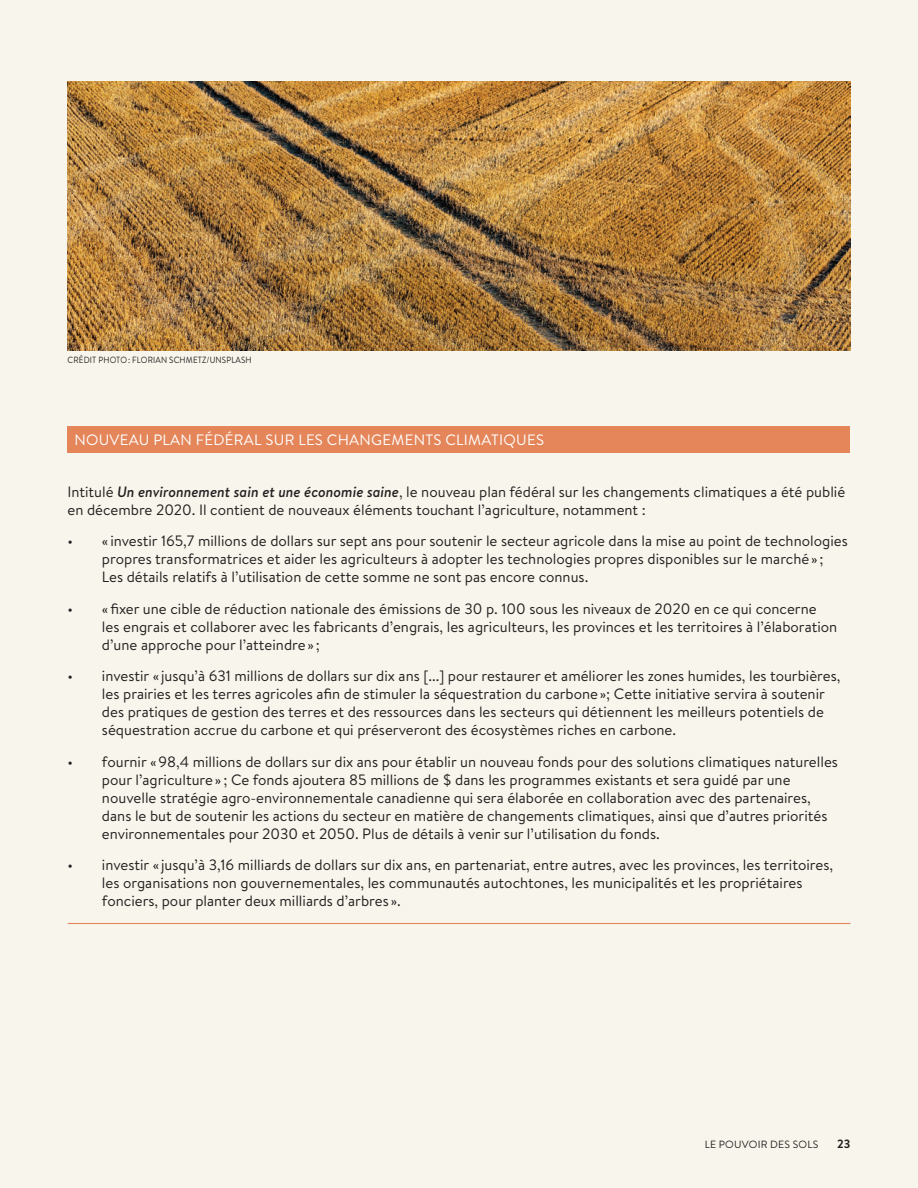
<style>
.page{position:relative;width:918px;height:1188px;background:#f8f6ec}
.page>*{position:absolute;margin:0;border:0;box-sizing:border-box;transform-origin:0 0}
.t1{font:15px/18px "Brandon Text";color:#231f20}
.t2{font:15px "Brandon Text";letter-spacing:.02em;color:#fff}
.t3{font:700 12px "Brandon Text";color:#231f20}
.t4{font:10.5px "Brandon Text";letter-spacing:.02em;color:#231f20}
.t5{font:9px "Brandon Text";letter-spacing:.02em;color:#231f20;scale:.9 1}
.s1{font-weight:500;font-style:italic}
</style>
<div class="page">
<div style="left:68px;top:426px;width:782px;height:27px;background:#e4865a"></div>
<hr style="left:68px;top:923px;width:782px;height:1px;background:#e4865a">
<img style="left:68px;top:81px;width:782px;height:270px">
<p class="t5" style="left:68px;top:353px;width:206px">CRÉDIT PHOTO : FLORIAN SCHMETZ/UNSPLASH</p>
<p class="t2" style="left:74px;top:429px;width:471px">NOUVEAU PLAN FÉDÉRAL SUR LES CHANGEMENTS CLIMATIQUES</p>
<p class="t1" style="left:67px;top:482px;width:779px">Intitulé <span class="s1">Un environnement sain et une économie saine</span>, le nouveau plan fédéral sur les changements climatiques a été publié en décembre 2020. Il contient de nouveaux éléments touchant l’agriculture, notamment :</p>
<p class="t1" style="left:102px;top:531px;width:747px;text-indent:-34px">• « investir 165,7 millions de dollars sur sept ans pour soutenir le secteur agricole dans la mise au point de technologies propres transformatrices et aider les agriculteurs à adopter les technologies propres disponibles sur le marché» ;<br>Les détails relatifs à l’utilisation de cette somme ne sont pas encore connus.</p>
<p class="t1" style="left:102px;top:599px;width:737px;text-indent:-34px">• «fixer une cible de réduction nationale des émissions de 30 p. 100 sous les niveaux de 2020 en ce qui concerne les engrais et collaborer avec les fabricants d’engrais, les agriculteurs, les provinces et les territoires à l’élaboration d’une approche pour l’atteindre» ;</p>
<p class="t1" style="left:102px;top:666px;width:740px;text-indent:-34px">• investir « jusqu’à 631 millions de dollars sur dix ans [...] pour restaurer et améliorer les zones humides, les tourbières, les prairies et les terres agricoles afin de stimuler la séquestration du carbone»; Cette initiative servira à soutenir des pratiques de gestion des terres et des ressources dans les secteurs qui détiennent les meilleurs potentiels de séquestration accrue du carbone et qui préserveront des écosystèmes riches en carbone.</p>
<p class="t1" style="left:102px;top:752px;width:737px;text-indent:-34px">• fournir «98,4 millions de dollars sur dix ans pour établir un nouveau fonds pour des solutions climatiques naturelles pour l’agriculture» ; Ce fonds ajoutera 85 millions de $ dans les programmes existants et sera guidé par une nouvelle stratégie agro-environnementale canadienne qui sera élaborée en collaboration avec des partenaires, dans le but de soutenir les actions du secteur en matière de changements climatiques, ainsi que d’autres priorités environnementales pour 2030 et 2050. Plus de détails à venir sur l’utilisation du fonds.</p>
<p class="t1" style="left:102px;top:855px;width:733px;text-indent:-34px">• investir « jusqu’à 3,16 milliards de dollars sur dix ans, en partenariat, entre autres, avec les provinces, les territoires, les organisations non gouvernementales, les communautés autochtones, les municipalités et les propriétaires fonciers, pour planter deux milliards d’arbres ».</p>
<p class="t4" style="left:705px;top:1137px;width:115px">LE POUVOIR DES SOLS</p>
<p class="t3" style="left:837px;top:1135px;width:15px">23</p>
</div>
